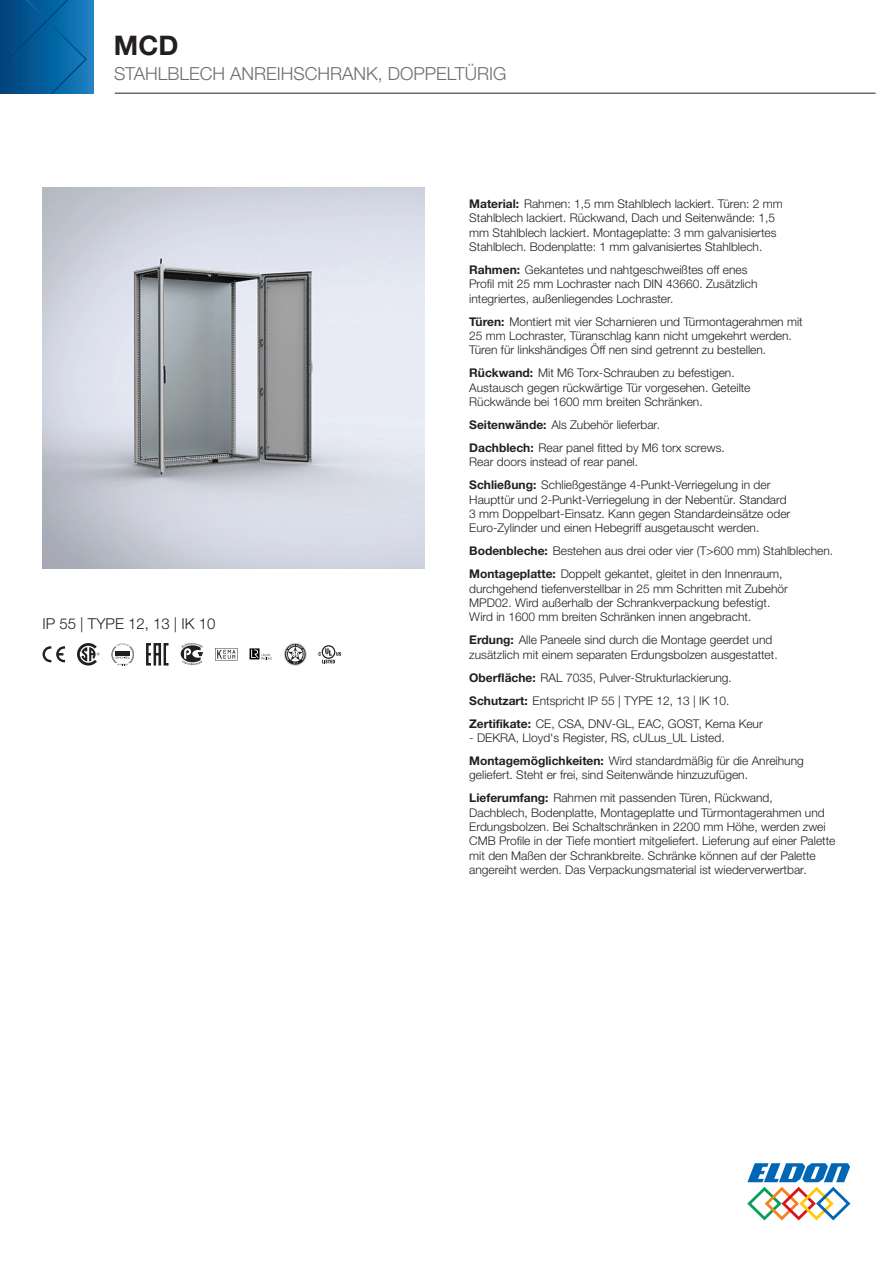
<style>
.page{position:relative;width:893px;height:1263px;background:#fff}
.page>*{position:absolute;margin:0;border:0;box-sizing:border-box;transform-origin:0 0}
.t1{font:700 27px "Helvetica Neue LTW1 G";color:#231f20}
.t2{font:300 18px "Helvetica Neue LTW1 G";color:#6c6d70}
.t3{font:300 15px "Helvetica Neue LTW1 G";color:#231f20}
.t4{font:300 12px/14.4px "Helvetica Neue LTW1 G";color:#231f20}
.s1{font-weight:700}
</style>
<div class="page">
<svg style="left:747px;top:1163px;width:103px;height:57px"></svg>
<div style="left:0;top:0;width:93px;height:94px;background:#2380c2"></div>
<svg style="left:0;top:0;width:87px;height:94px;background:#065d99"></svg>
<hr style="left:115px;top:93px;width:761px;height:1px;background:#231f20">
<img style="left:43px;top:187px;width:381px;height:382px">
<svg style="left:43px;top:646px;width:22px;height:16px"></svg>
<svg style="left:77px;top:643px;width:23px;height:22px"></svg>
<svg style="left:112px;top:643px;width:22px;height:22px"></svg>
<svg style="left:146px;top:643px;width:23px;height:22px"></svg>
<svg style="left:181px;top:643px;width:22px;height:22px"></svg>
<svg style="left:215px;top:648px;width:23px;height:12px"></svg>
<svg style="left:250px;top:648px;width:22px;height:12px"></svg>
<svg style="left:284px;top:643px;width:23px;height:22px"></svg>
<svg style="left:319px;top:645px;width:22px;height:18px"></svg>
<h1 class="t1" style="left:114px;top:29px;width:66px">MCD</h1>
<h2 class="t2" style="left:114px;top:63px;width:394px">STAHLBLECH ANREIHSCHRANK, DOPPELTÜRIG</h2>
<p class="t3" style="left:43px;top:614px;width:174px">IP 55 | TYPE 12, 13 | IK 10</p>
<p class="t4" style="left:469px;top:196px;width:315px"><span class="s1">Material:</span> Rahmen: 1,5 mm Stahlblech lackiert. Türen: 2 mm Stahlblech lackiert. Rückwand, Dach und Seitenwände: 1,5 mm Stahlblech lackiert. Montageplatte: 3 mm galvanisiertes Stahlblech. Bodenplatte: 1 mm galvanisiertes Stahlblech.</p>
<p class="t4" style="left:469px;top:262px;width:290px"><span class="s1">Rahmen:</span> Gekantetes und nahtgeschweißtes off enes<br>Profil mit 25 mm Lochraster nach DIN 43660. Zusätzlich integriertes, außenliegendes Lochraster.</p>
<p class="t4" style="left:469px;top:314px;width:335px"><span class="s1">Türen:</span> Montiert mit vier Scharnieren und Türmontagerahmen mit<br>25 mm Lochraster, Türanschlag kann nicht umgekehrt werden.<br>Türen für linkshändiges Öff nen sind getrennt zu bestellen.</p>
<p class="t4" style="left:469px;top:366px;width:283px"><span class="s1">Rückwand:</span> Mit M6 Torx-Schrauben zu befestigen.<br>Austausch gegen rückwärtige Tür vorgesehen. Geteilte<br>Rückwände bei 1600 mm breiten Schränken.</p>
<p class="t4" style="left:469px;top:413px;width:257px;line-height:23px"><span class="s1">Seitenwände:</span> Als Zubehör lieferbar.<br><span class="s1">Dachblech:</span> Rear panel fitted by M6 torx screws.</p>
<p class="t4" style="left:469px;top:450px;width:303px;line-height:23px">Rear doors instead of rear panel.<br><span class="s1">Schließung:</span> Schließgestänge 4-Punkt-Verriegelung in der</p>
<p class="t4" style="left:469px;top:492px;width:323px">Haupttür und 2-Punkt-Verriegelung in der Nebentür. Standard<br>3 mm Doppelbart-Einsatz. Kann gegen Standardeinsätze oder<br>Euro-Zylinder und einen Hebegriff ausgetauscht werden.</p>
<p class="t4" style="left:469px;top:540px;width:365px;line-height:23px"><span class="s1">Bodenbleche:</span> Bestehen aus drei oder vier (T&gt;600 mm) Stahlblechen.<br><span class="s1">Montageplatte:</span> Doppelt gekantet, gleitet in den Innenraum,</p>
<p class="t4" style="left:469px;top:581px;width:320px">durchgehend tiefenverstellbar in 25 mm Schritten mit Zubehör<br>MPD02. Wird außerhalb der Schrankverpackung befestigt.<br>Wird in 1600 mm breiten Schränken innen angebracht.</p>
<p class="t4" style="left:469px;top:633px;width:310px"><span class="s1">Erdung:</span> Alle Paneele sind durch die Montage geerdet und zusätzlich mit einem separaten Erdungsbolzen ausgestattet.</p>
<p class="t4" style="left:469px;top:666px;width:295px;line-height:23px"><span class="s1">Oberfläche:</span> RAL 7035, Pulver-Strukturlackierung.<br><span class="s1">Schutzart:</span> Entspricht IP 55 | TYPE 12, 13 | IK 10.<br><span class="s1">Zertifikate:</span> CE, CSA, DNV-GL, EAC, GOST, Kema Keur</p>
<p class="t4" style="left:469px;top:726px;width:336px;line-height:23px">- DEKRA, Lloyd's Register, RS, cULus_UL Listed.<br><span class="s1">Montagemöglichkeiten:</span> Wird standardmäßig für die Anreihung</p>
<p class="t4" style="left:469px;top:763px;width:305px;line-height:23px">geliefert. Steht er frei, sind Seitenwände hinzuzufügen.<br><span class="s1">Lieferumfang:</span> Rahmen mit passenden Türen, Rückwand,</p>
<p class="t4" style="left:469px;top:805px;width:368px">Dachblech, Bodenplatte, Montageplatte und Türmontagerahmen und Erdungsbolzen. Bei Schaltschränken in 2200 mm Höhe, werden zwei CMB Profile in der Tiefe montiert mitgeliefert. Lieferung auf einer Palette mit den Maßen der Schrankbreite. Schränke können auf der Palette angereiht werden. Das Verpackungsmaterial ist wiederverwertbar.</p>
</div>
